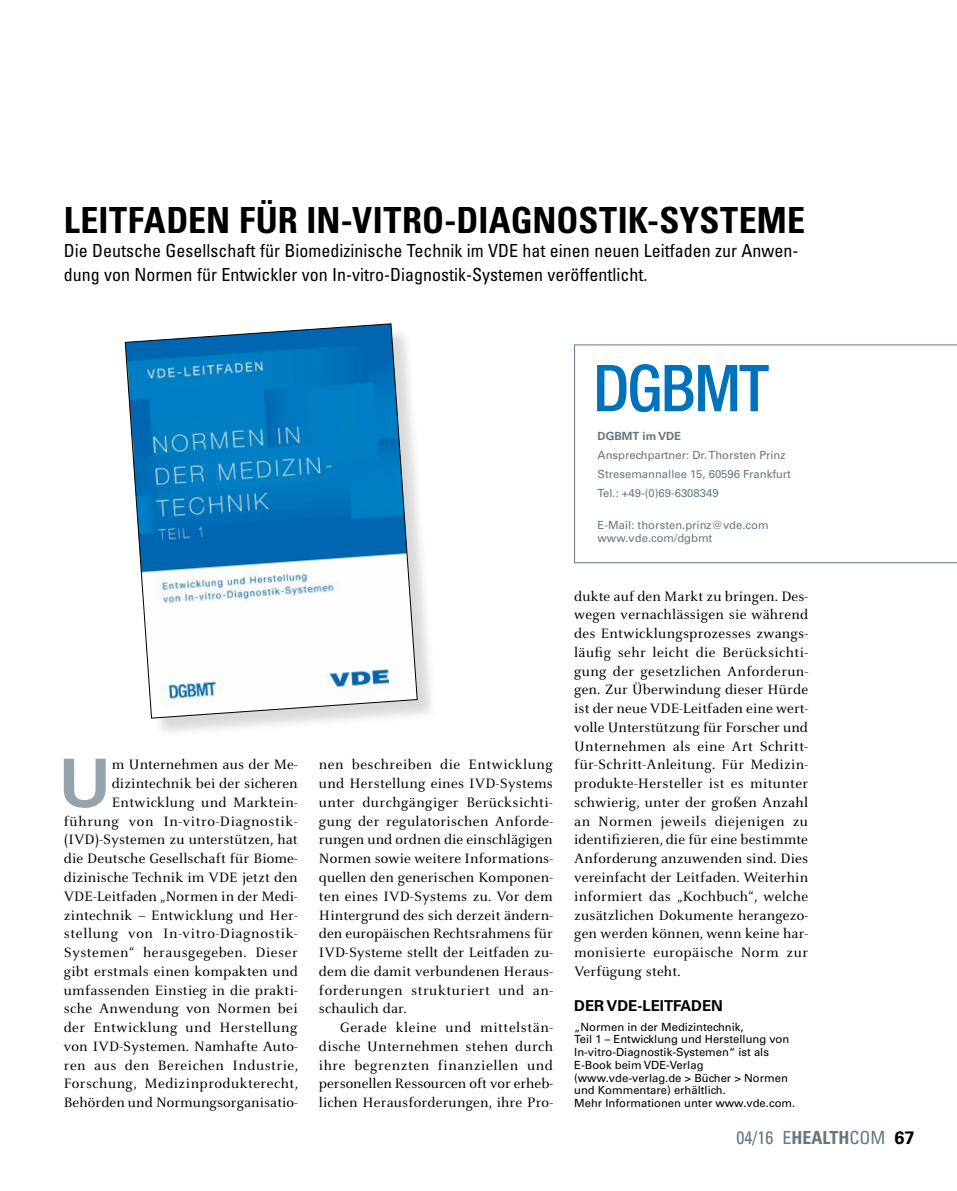
<style>
.page{position:relative;width:957px;height:1191px;background:#fff}
.page>*{position:absolute;margin:0;border:0;box-sizing:border-box;transform-origin:0 0}
.t1{font:700 66.9px "Univers LT Std";color:#95a3ab}
.t2{font:700 condensed 36px "Univers LT Std";letter-spacing:.005em;color:#000}
.t3{font:condensed 18px/24px "Univers LT Std";color:#000}
.t4{font:condensed 18px "Univers LT Std";color:#647883}
.t5{font:15px/18.8px "Celeste OT";letter-spacing:.015em;color:#000;text-align:justify}
.t6{font:700 15px "Univers LT Std";color:#000}
.t7{font:11.25px/12.8px "Univers LT Std";color:#000}
.t8{font:11.25px/19.2px "Univers LT Std";color:#647883}
.t9{font:700 11.25px "Univers LT Std";color:#647883}
.s1{font-weight:700}
.s2{font-weight:700;font-stretch:normal;color:#000}
</style>
<div class="page">
<div style="left:128px;top:326px;width:311px;height:413px;background:#000;opacity:.15"></div>
<svg style="left:125px;top:323px;width:292px;height:395px"></svg>
<svg style="left:574px;top:344px;width:383px;height:219px"></svg>
<svg style="left:597px;top:364px;width:171px;height:48px"></svg>
<h2 class="t2" style="left:64px;top:198px;width:743px">LEITFADEN FÜR IN-VITRO-DIAGNOSTIK-SYSTEME</h2>
<p class="t3" style="left:64px;top:238px;width:736px">Die Deutsche Gesellschaft für Biomedizinische Technik im VDE hat einen neuen Leitfaden zur Anwen&shy;dung von Normen für Entwickler von In-vitro-Diagnostik-Systemen veröffentlicht.</p>
<h1 class="t1" style="left:59px;top:744px;width:54px">U</h1>
<p class="t5" style="left:64px;top:755px;width:236px;text-align:right">m Unternehmen aus der Me&shy;dizintechnik bei der sicheren Entwicklung und Marktein&shy;führung von In-vitro-Diagnostik-(IVD)-Systemen zu unterstützen, hat die Deutsche Gesellschaft für Biome&shy;dizinische Technik im VDE jetzt den VDE-Leitfaden „Normen in der Medi&shy;zintechnik – Entwicklung und Her&shy;stellung von In-vitro-Diagnostik-Systemen“ herausgegeben. Dieser gibt erstmals einen kompakten und umfassenden Einstieg in die prakti&shy;sche Anwendung von Normen bei der Entwicklung und Herstellung von IVD-Systemen. Namhafte Auto&shy;ren aus den Bereichen Industrie, Forschung, Medizinprodukterecht, Behörden und Normungsorganisatio-</p>
<p class="t5" style="left:319px;top:755px;width:235px">nen beschreiben die Entwicklung und Herstellung eines IVD-Systems unter durchgängiger Berücksichti&shy;gung der regulatorischen Anforde&shy;rungen und ordnen die einschlägigen Normen sowie weitere Informations&shy;quellen den generischen Komponen&shy;ten eines IVD-Systems zu. Vor dem Hintergrund des sich derzeit ändern&shy;den europäischen Rechtsrahmens für IVD-Systeme stellt der Leitfaden zu&shy;dem die damit verbundenen Heraus&shy;forderungen strukturiert und an&shy;schaulich dar.</p>
<p class="t5" style="left:319px;top:1018px;width:235px;text-indent:21px">Gerade kleine und mittelstän&shy;dische Unternehmen stehen durch ihre begrenzten finanziellen und personellen Ressourcen oft vor erheb&shy;lichen Herausforderungen, ihre Pro-</p>
<p class="t9" style="left:597px;top:429px;width:85px">DGBMT im VDE</p>
<p class="t8" style="left:597px;top:445px;width:195px">Ansprechpartner: Dr. Thorsten Prinz<br>Stresemannallee 15, 60596 Frankfurt<br>Tel.: +49-(0)69-6308349</p>
<p class="t8" style="left:597px;top:518px;width:173px;line-height:12.8px">E-Mail: thorsten.prinz@vde.com www.vde.com/dgbmt</p>
<p class="t5" style="left:574px;top:586px;width:236px">dukte auf den Markt zu bringen. Des&shy;wegen vernachlässigen sie während des Entwicklungsprozesses zwangs&shy;läufig sehr leicht die Berücksichti&shy;gung der gesetzlichen Anforderun&shy;gen. Zur Überwindung dieser Hürde ist der neue VDE-Leitfaden eine wert&shy;volle Unterstützung für Forscher und Unternehmen als eine Art Schritt&shy;für-Schritt-Anleitung. Für Medizin&shy;produkte-Hersteller ist es mitunter schwierig, unter der großen Anzahl an Normen jeweils diejenigen zu identifizieren, die für eine bestimmte Anforderung anzuwenden sind. Dies vereinfacht der Leitfaden. Weiterhin informiert das „Kochbuch“, welche zusätzlichen Dokumente herangezo&shy;gen werden können, wenn keine har&shy;monisierte europäische Norm zur Verfügung steht.</p>
<p class="t6" style="left:574px;top:997px;width:150px">DER VDE-LEITFADEN</p>
<p class="t7" style="left:574px;top:1020px;width:223px">„Normen in der Medizintechnik,<br>Teil 1 – Entwicklung und Herstellung von In-vitro-Diagnostik-Systemen“ ist als E-Book beim VDE-Verlag (www.vde-verlag.de &gt; Bücher &gt; Normen und Kommentare) erhältlich.<br>Mehr Informationen unter www.vde.com.</p>
<p class="t4" style="left:736px;top:1126px;width:179px">04/16 E<span class="s1">HEALTH</span>COM <span class="s2">67</span></p>
</div>
